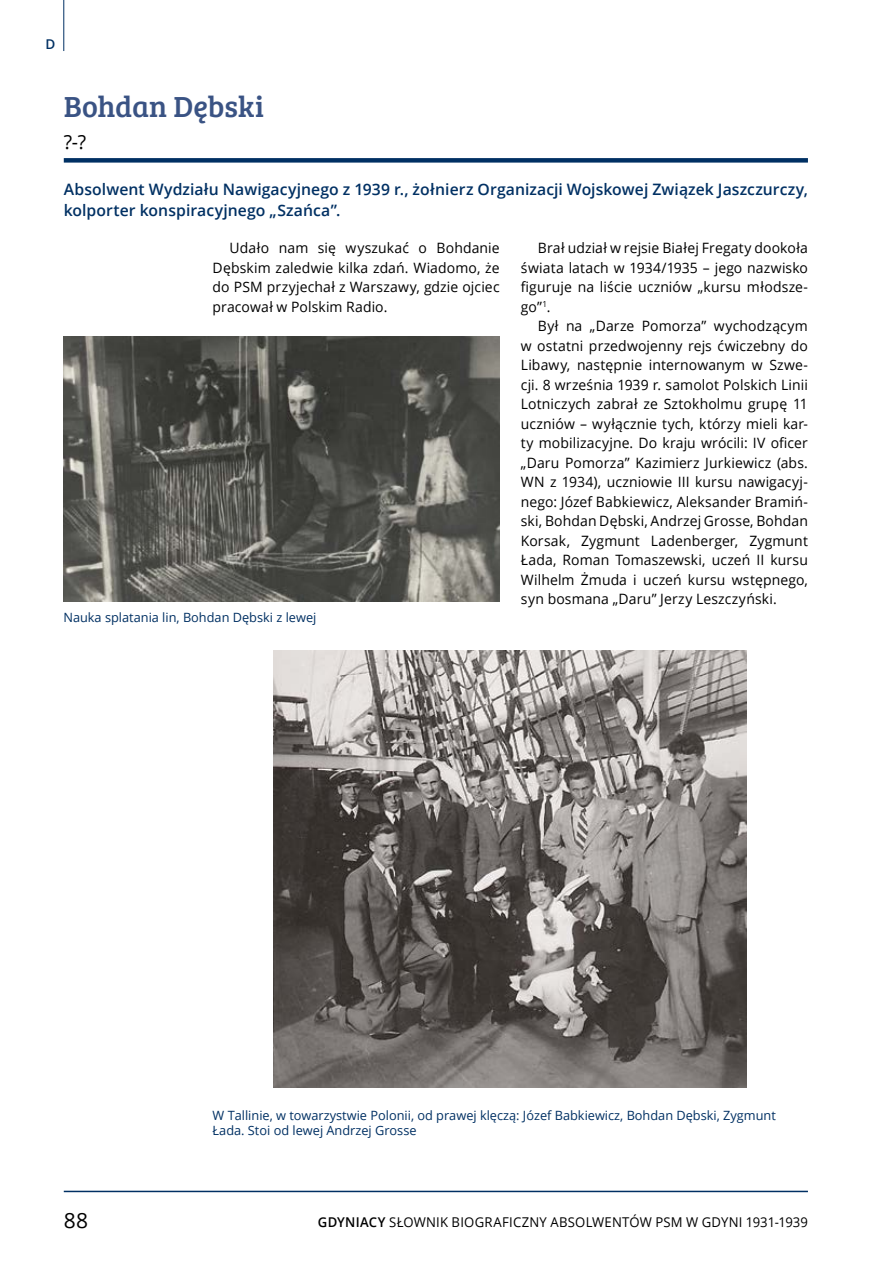
<style>
.page{position:relative;width:893px;height:1263px;background:#fff}
.page>*{position:absolute;margin:0;border:0;box-sizing:border-box;transform-origin:0 0}
.t1{font:30px "Bree Serif";color:#3a5384}
.t2{font:21px "Open Sans";color:#000}
.t3{font:19.5px "Open Sans";color:#000}
.t4{font:600 15.75px/21px "Open Sans";letter-spacing:.005em;color:#003063}
.t5{font:14.25px/19.5px "Open Sans";letter-spacing:.01em;color:#000;text-align:justify}
.t6{font:13.5px "Open Sans";letter-spacing:.015em;color:#000}
.t7{font:600 13.5px "Open Sans";color:#003063}
.t8{font:12.75px/15.3px "Open Sans";color:#003063}
.s1{font-weight:600}
</style>
<div class="page">
<hr style="left:64px;top:1191px;width:744px;height:1px;background:#003063">
<hr style="left:63px;top:0;width:1px;height:51px;background:#003063">
<div style="left:64px;top:158px;width:744px;height:5px;background:#003063"></div>
<img style="left:64px;top:337px;width:436px;height:265px">
<img style="left:274px;top:651px;width:473px;height:436px">
<p class="t7" style="left:45px;top:34px;width:11px">D</p>
<h1 class="t1" style="left:64px;top:85px;width:202px">Bohdan Dębski</h1>
<h3 class="t3" style="left:64px;top:128px;width:24px">?-?</h3>
<p class="t4" style="left:64px;top:178px;width:746px">Absolwent Wydziału Nawigacyjnego z 1939 r., żołnierz Organizacji Wojskowej Związek Jaszczurczy, kolporter konspiracyjnego „Szańca”.</p>
<p class="t5" style="left:213px;top:238px;width:289px;text-indent:17px">Udało nam się wyszukać o Bohdanie Dębskim zaledwie kilka zdań. Wiadomo, że do PSM przyjechał z Warszawy, gdzie ojciec pracował w Polskim Radio.</p>
<p class="t5" style="left:521px;top:238px;width:289px;text-indent:17px">Brał udział w rejsie Białej Fregaty dookoła świata latach w 1934/1935 – jego nazwisko figuruje na liście uczniów „kursu młodsze&shy;go”<sup>1</sup>.</p>
<p class="t5" style="left:521px;top:316px;width:289px;text-indent:17px">Był na „Darze Pomorza” wychodzącym w ostatni przedwojenny rejs ćwiczebny do Libawy, następnie internowanym w Szwe&shy;cji. 8 września 1939 r. samolot Polskich Linii Lotniczych zabrał ze Sztokholmu grupę 11 uczniów – wyłącznie tych, którzy mieli kar&shy;ty mobilizacyjne. Do kraju wrócili: IV oficer „Daru Pomorza” Kazimierz Jurkiewicz (abs.<br>WN z 1934), uczniowie III kursu nawigacyj&shy;nego: Józef Babkiewicz, Aleksander Bramiń&shy;ski, Bohdan Dębski, Andrzej Grosse, Bohdan Korsak, Zygmunt Ladenberger, Zygmunt Łada, Roman Tomaszewski, uczeń II kursu Wilhelm Żmuda i uczeń kursu wstępnego, syn bosmana „Daru” Jerzy Leszczyński.</p>
<p class="t8" style="left:63px;top:609px;width:254px">Nauka splatania lin, Bohdan Dębski z lewej</p>
<p class="t8" style="left:213px;top:1107px;width:565px">W Tallinie, w towarzystwie Polonii, od prawej klęczą: Józef Babkiewicz, Bohdan Dębski, Zygmunt<br>Łada. Stoi od lewej Andrzej Grosse</p>
<h2 class="t2" style="left:64px;top:1206px;width:26px">88</h2>
<p class="t6" style="left:318px;top:1212px;width:491px"><span class="s1">GDYNIACY</span> SŁOWNIK BIOGRAFICZNY ABSOLWENTÓW PSM W GDYNI 1931-1939</p>
</div>
